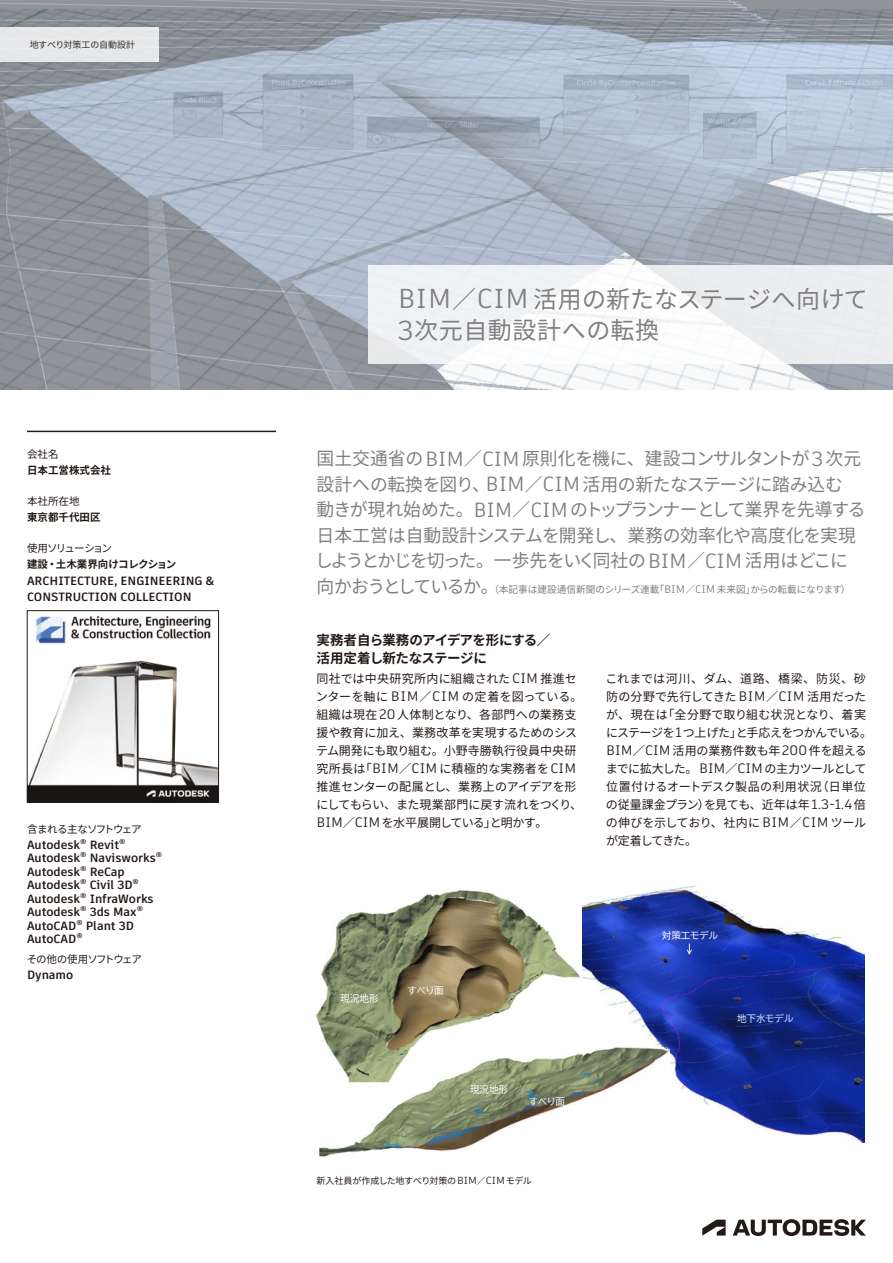
<style>
.page{position:relative;width:893px;height:1263px;background:#fff}
.page>*{position:absolute;margin:0;border:0;box-sizing:border-box;transform-origin:0 0}
.Subhead{font:24px/31.5px "Noto Sans JP";letter-spacing:.02em;color:#7f7f7f}
.Subhead-2{font:18px/25.5px "Noto Sans JP";letter-spacing:-.02em;color:#7f7f7f}
.Text_heading{font:700 13.5px/18px "Noto Sans JP";letter-spacing:-.035em;color:#231916}
.Body_Text{font:12px/18px "Noto Sans JP";letter-spacing:-.005em;color:#231916}
.Contents_style_response{font:700 12px/16.5px "Artifakt Element";color:#231916}
.Contents_style_response-2{font:700 10.5px "Noto Sans JP";color:#231916}
.Contents_style_heading{font:10.5px "Noto Sans JP";letter-spacing:-.065em;color:#231916}
.Contents_style_heading-2{font:10.5px "Noto Sans JP";letter-spacing:-.085em;color:#231916}
.Contents_style_heading-3{font:10.5px "Noto Sans JP";letter-spacing:-.13em;color:#231916}
.Subhead-3{font:9.75px "Noto Sans JP";letter-spacing:-.01em;color:#7f7f7f}
.t1{font:9.45px "BIZ UDP Gothic";color:#fff}
.t2{font:9.45px "BIZ UDP Gothic";color:#ccecff}
.Courtesy_Statement_text_box{font:9px "Noto Sans JP";letter-spacing:-.02em;color:#231916}
.s1{font-family:"Artifakt Element";font-size:27.3px}
.s2{font-family:"Artifakt Element";font-size:20.55px}
.s3{font-size:18px}
.s4{font-family:"Artifakt Element";font-size:11.1px}
.s5{font-family:"Artifakt Element";font-size:13.65px}
.s6{font-family:"Artifakt Element";font-size:10.2px}
</style>
<div class="page">
<svg style="left:733px;top:1219px;width:133px;height:17px"></svg>
<svg style="left:702px;top:1219px;width:24px;height:16px"></svg>
<hr style="left:27px;top:431px;width:249px;height:1px;background:#231916">
<img style="left:29px;top:615px;width:188px;height:185px">
<div style="left:27px;top:610px;width:192px;height:192px;border:1px solid #231916"></div>
<img style="left:0;top:1px;width:893px;height:388px">
<div style="left:0;top:27px;width:159px;height:35px;background:#e7e8e9"></div>
<img style="left:315px;top:889px;width:266px;height:158px">
<img style="left:582px;top:886px;width:283px;height:256px">
<img style="left:320px;top:1047px;width:349px;height:110px">
<svg style="left:687px;top:943px;width:5px;height:11px"></svg>
<div style="left:368px;top:266px;width:525px;height:98px;background:linear-gradient(to right,#f5f6f9,#f0f1f2)"></div>
<p class="Courtesy_Statement_text_box" style="left:30px;top:39px;width:107px">地すべり対策工の自動設計</p>
<p class="Contents_style_heading" style="left:27px;top:448px;width:33px">会社名</p>
<p class="Contents_style_response-2" style="left:27px;top:464px;width:85px">日本工営株式会社</p>
<p class="Contents_style_heading" style="left:27px;top:495px;width:54px">本社所在地</p>
<p class="Contents_style_response-2" style="left:27px;top:511px;width:75px">東京都千代田区</p>
<p class="Contents_style_heading-3" style="left:27px;top:543px;width:86px">使用ソリューション</p>
<p class="Contents_style_response-2" style="left:27px;top:558px;width:151px">建設・土木業界向けコレクション</p>
<p class="Contents_style_response" style="left:27px;top:572px;width:189px">ARCHITECTURE, ENGINEERING &amp;<br>CONSTRUCTION COLLECTION</p>
<p class="Contents_style_heading-2" style="left:27px;top:823px;width:116px">含まれる主なソフトウェア</p>
<p class="Contents_style_response" style="left:27px;top:836px;width:100px">Autodesk<sup>®</sup> Revit<sup>®</sup></p>
<p class="Contents_style_response" style="left:27px;top:850px;width:137px">Autodesk<sup>®</sup> Navisworks<sup>®</sup></p>
<p class="Contents_style_response" style="left:27px;top:863px;width:99px">Autodesk<sup>®</sup> ReCap</p>
<p class="Contents_style_response" style="left:27px;top:877px;width:113px">Autodesk<sup>®</sup> Civil 3D<sup>®</sup></p>
<p class="Contents_style_response" style="left:27px;top:890px;width:128px">Autodesk<sup>®</sup> InfraWorks</p>
<p class="Contents_style_response" style="left:27px;top:904px;width:117px">Autodesk<sup>®</sup> 3ds Max<sup>®</sup></p>
<p class="Contents_style_response" style="left:27px;top:917px;width:109px">AutoCAD<sup>®</sup> Plant 3D</p>
<p class="Contents_style_response" style="left:27px;top:931px;width:57px">AutoCAD<sup>®</sup></p>
<p class="Contents_style_heading" style="left:27px;top:953px;width:117px">その他の使用ソフトウェア</p>
<p class="Contents_style_response" style="left:27px;top:967px;width:48px">Dynamo</p>
<p class="Subhead" style="left:398px;top:284px;width:472px"><span class="s1">BIM</span>／<span class="s1">CIM</span> 活用の新たなステージへ向けて<br><span class="s1">3</span>次元自動設計への転換</p>
<p class="Subhead-2" style="left:315px;top:446px;width:552px">国土交通省の <span class="s2">BIM</span>／<span class="s2">CIM</span> 原則化を機に、建設コンサルタントが <span class="s2">3</span> 次元設計への転換を図り、<span class="s2">BIM</span>／<span class="s2">CIM</span> 活用の新たなステージに踏み込む<br>動きが現れ始めた。<span class="s2">BIM</span>／<span class="s2">CIM</span> のトップランナーとして業界を先導する日本工営は自動設計システムを開発し、業務の効率化や高度化を実現しようとかじを切った。一歩先をいく同社の <span class="s2">BIM</span>／<span class="s2">CIM</span> 活用はどこに</p>
<p class="Subhead-3" style="left:317px;top:584px;width:535px"><span class="s3">向かおうとしているか。</span>（本記事は建設通信新聞のシリーズ連載「<span class="s4">BIM</span>／<span class="s4">CIM</span> 未来図」からの転載になります）</p>
<p class="Text_heading" style="left:317px;top:632px;width:235px">実務者自ら業務のアイデアを形にする／活用定着し新たなステージに</p>
<p class="Body_Text" style="left:316px;top:670px;width:268px">同社では中央研究所内に組織された <span class="s5">CIM</span> 推進センターを軸に <span class="s5">BIM</span>／<span class="s5">CIM</span> の定着を図っている。組織は現在 <span class="s5">20</span> 人体制となり、各部門への業務支援や教育に加え、業務改革を実現するためのシステム開発にも取り組む。小野寺勝執行役員中央研究所長は「<span class="s5">BIM</span>／<span class="s5">CIM</span> に積極的な実務者を <span class="s5">CIM</span>推進センターの配属とし、業務上のアイデアを形にしてもらい、また現業部門に戻す流れをつくり、<br><span class="s5">BIM</span>／<span class="s5">CIM</span> を水平展開している」と明かす。</p>
<p class="Body_Text" style="left:605px;top:670px;width:268px">これまでは河川、ダム、道路、橋梁、防災、砂防の分野で先行してきた <span class="s5">BIM</span>／<span class="s5">CIM</span> 活用だったが、現在は「全分野で取り組む状況となり、着実にステージを <span class="s5">1</span> つ上げた」と手応えをつかんでいる。<br><span class="s5">BIM</span>／<span class="s5">CIM</span> 活用の業務件数も年 <span class="s5">200</span> 件を超えるまでに拡大した。 <span class="s5">BIM</span>／<span class="s5">CIM</span> の主力ツールとして位置付けるオートデスク製品の利用状況（日単位の従量課金プラン）を見ても、近年は年 <span class="s5">1.3-1.4</span> 倍の伸びを示しており、社内に <span class="s5">BIM</span>／<span class="s5">CIM</span> ツールが定着してきた。</p>
<p class="t1" style="left:341px;top:993px;width:40px">現況地形</p>
<p class="t1" style="left:407px;top:985px;width:38px">すべり面</p>
<p class="t1" style="left:470px;top:1085px;width:40px">現況地形</p>
<p class="t1" style="left:529px;top:1096px;width:38px">すべり面</p>
<p class="Courtesy_Statement_text_box" style="left:317px;top:1175px;width:217px">新入社員が作成した地すべり対策の <span class="s6">BIM</span>／<span class="s6">CIM</span> モデル</p>
<p class="t1" style="left:662px;top:930px;width:58px">対策工モデル</p>
<p class="t2" style="left:737px;top:1013px;width:58px">地下水モデル</p>
</div>
